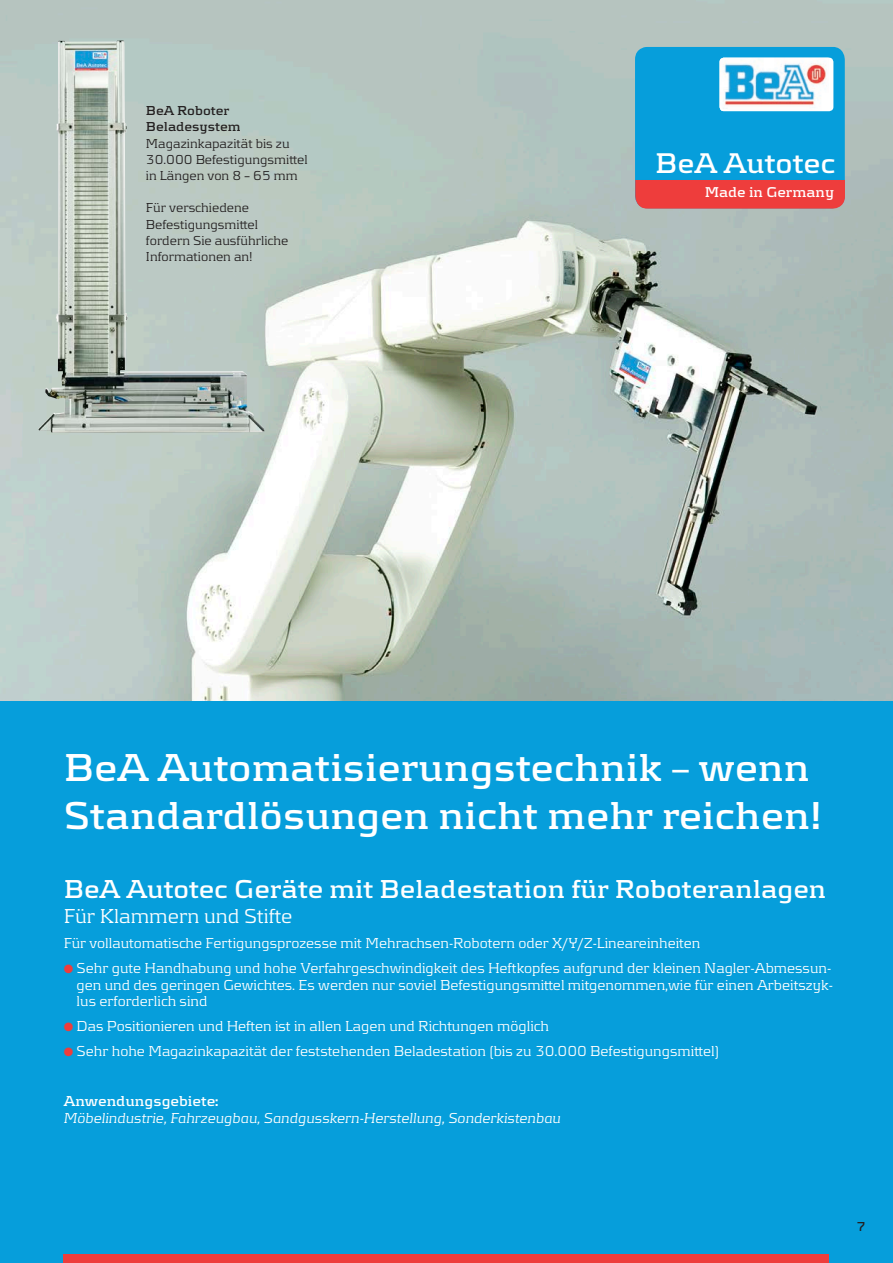
<style>
.page{position:relative;width:893px;height:1263px;background:#fff}
.page>*{position:absolute;margin:0;border:0;box-sizing:border-box;transform-origin:0 0}
.t1{font:700 40.5px "Be A";color:#fff}
.t2{font:700 29.7px "Be A";color:#fff}
.t3{font:700 27px "Be A";color:#fff}
.t4{font:21px "Be A";color:#fff}
.t5{font:15px/16.5px "Be A";color:#fff;text-align:justify}
.t6{font:italic 15px "Be A";color:#fff}
.t7{font:700 15px "Be A";color:#fff}
.t8{font:700 14.85px "Be A";color:#fff}
.Geräte_Anwendungsgeb{font:13.5px/16.2px "Be A";color:#231f20}
.Geräte_Anwendungsgeb-2{font:700 13.5px "Be A";color:#231f20}
.s1{font-weight:700}
.s2{color:#ee3d3c}
</style>
<div class="page">
<img style="left:0;top:0;width:893px;height:702px">
<div style="left:0;top:702px;width:893px;height:561px;background:#069edb"></div>
<div style="left:64px;top:1254px;width:765px;height:9px;background:#ee3d3c"></div>
<img style="left:38px;top:40px;width:81px;height:393px">
<svg style="left:635px;top:47px;width:210px;height:162px;background:#4f96c0"></svg>
<p class="Geräte_Anwendungsgeb-2" style="left:146px;top:102px;width:85px">BeA Roboter</p>
<p class="Geräte_Anwendungsgeb" style="left:146px;top:118px;width:145px"><span class="s1">Beladesystem<br></span>Magazinkapazität bis zu</p>
<p class="Geräte_Anwendungsgeb" style="left:146px;top:151px;width:163px">30.000 Befestigungsmittel</p>
<p class="Geräte_Anwendungsgeb" style="left:146px;top:167px;width:153px">in Längen von 8 – 65 mm</p>
<p class="Geräte_Anwendungsgeb" style="left:146px;top:199px;width:105px">Für verschiedene</p>
<p class="Geräte_Anwendungsgeb" style="left:146px;top:216px;width:114px">Befestigungsmittel</p>
<p class="Geräte_Anwendungsgeb" style="left:146px;top:232px;width:144px">fordern Sie ausführliche</p>
<p class="Geräte_Anwendungsgeb" style="left:146px;top:248px;width:108px">Informationen an!</p>
<p class="t2" style="left:655px;top:146px;width:182px">BeA Autotec</p>
<p class="t8" style="left:705px;top:184px;width:131px">Made in Germany</p>
<p class="t1" style="left:64px;top:743px;width:748px">BeA Automatisierungstechnik – wenn</p>
<p class="t1" style="left:64px;top:792px;width:759px">Standardlösungen nicht mehr reichen!</p>
<p class="t3" style="left:64px;top:873px;width:764px">BeA Autotec Geräte mit Beladestation für Roboteranlagen</p>
<p class="t4" style="left:64px;top:904px;width:230px">Für Klammern und Stifte</p>
<p class="t5" style="left:64px;top:935px;width:638px">Für vollautomatische Fertigungsprozesse mit Mehrachsen-Robotern oder X/Y/Z-Lineareinheiten</p>
<p class="t5" style="left:77px;top:960px;width:758px;text-indent:-13px"><span class="s2">●</span> Sehr gute Handhabung und hohe Verfahrgeschwindigkeit des Heftkopfes aufgrund der kleinen Nagler-Abmessun&shy;gen und des geringen Gewichtes. Es werden nur soviel Befestigungsmittel mitgenommen,wie für einen Arbeitszyk&shy;lus erforderlich sind</p>
<p class="t5" style="left:64px;top:1018px;width:487px"><span class="s2">●</span> Das Positionieren und Heften ist in allen Lagen und Richtungen möglich</p>
<p class="t5" style="left:64px;top:1043px;width:657px"><span class="s2">●</span> Sehr hohe Magazinkapazität der feststehenden Beladestation (bis zu 30.000 Befestigungsmittel)</p>
<p class="t7" style="left:64px;top:1093px;width:156px">Anwendungsgebiete:</p>
<p class="t6" style="left:64px;top:1109px;width:499px">Möbelindustrie, Fahrzeugbau, Sandgusskern-Herstellung, Sonderkistenbau</p>
<p class="Geräte_Anwendungsgeb-2" style="left:856px;top:1219px;width:11px">7</p>
</div>
